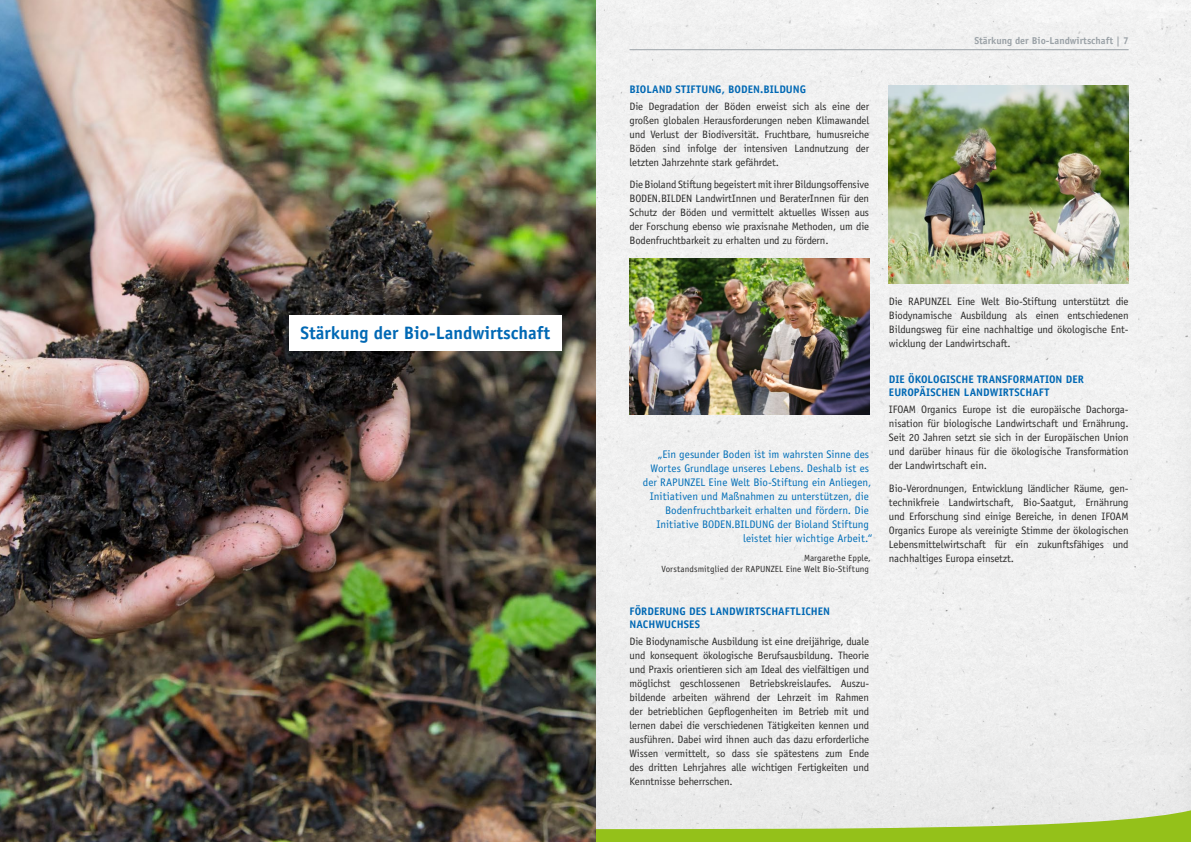
<style>
.page{position:relative;width:1191px;height:842px;background:#fff}
.page>*{position:absolute;margin:0;border:0;box-sizing:border-box;transform-origin:0 0}
.t1{font:700 18px "Officina Sans";color:#0068b4}
.t2{font:11px "Officina Sans";color:#006eb8}
.t3{font:700 11px/13px "Officina Sans";letter-spacing:.005em;color:#0068b4}
.t4{font:10.8px/14px "Officina Sans";letter-spacing:-.01em;color:#2b2a29;text-align:justify}
.t5{font:700 10px "Officina Sans";color:#9ba2a7}
.t6{font:9px/11px "Officina Sans";letter-spacing:.01em;color:#2b2a29;text-align:right}
</style>
<div class="page">
<div style="left:595px;top:0;width:596px;height:842px;background:#f0f0f0"></div>
<svg style="left:595px;top:809px;width:596px;height:33px"></svg>
<hr style="left:629px;top:49px;width:499px;height:1px;background:#9ba2a7">
<img style="left:0;top:0;width:595px;height:842px">
<img style="left:889px;top:85px;width:239px;height:198px">
<img style="left:629px;top:259px;width:240px;height:156px">
<div style="left:289px;top:316px;width:272px;height:35px;background:#fff"></div>
<h1 class="t1" style="left:300px;top:322px;width:251px">Stärkung der Bio-Landwirtschaft</h1>
<p class="t3" style="left:629px;top:82px;width:178px">BIOLAND STIFTUNG, BODEN.BILDUNG</p>
<p class="t4" style="left:629px;top:99px;width:241px">Die Degradation der Böden erweist sich als eine der großen globalen Herausforderungen neben Klimawandel und Verlust der Biodiversität. Fruchtbare, humusreiche Böden sind infolge der intensiven Landnutzung der letzten Jahrzehnte stark gefährdet.</p>
<p class="t4" style="left:629px;top:177px;width:241px">Die Bioland Stiftung begeistert mit ihrer Bildungsoffensive BODEN.BILDEN LandwirtInnen und BeraterInnen für den Schutz der Böden und vermittelt aktuelles Wissen aus der Forschung ebenso wie praxisnahe Methoden, um die Bodenfruchtbarkeit zu erhalten und zu fördern.</p>
<p class="t5" style="left:974px;top:34px;width:156px">Stärkung der Bio-Landwirtschaft | 7</p>
<p class="t2" style="left:658px;top:448px;width:213px">„Ein gesunder Boden ist im wahrsten Sinne des</p>
<p class="t2" style="left:650px;top:462px;width:220px">Wortes Grundlage unseres Lebens. Deshalb ist es</p>
<p class="t2" style="left:643px;top:476px;width:230px">der RAPUNZEL Eine Welt Bio-Stiftung ein Anliegen,</p>
<p class="t2" style="left:650px;top:490px;width:220px">Initiativen und Maßnahmen zu unterstützen, die</p>
<p class="t2" style="left:665px;top:504px;width:205px">Bodenfruchtbarkeit erhalten und fördern. Die</p>
<p class="t2" style="left:656px;top:518px;width:214px">Initiative BODEN.BILDUNG der Bioland Stiftung</p>
<p class="t2" style="left:743px;top:532px;width:131px">leistet hier wichtige Arbeit.“</p>
<p class="t6" style="left:661px;top:553px;width:211px">Margarethe Epple,<br>Vorstandsmitglied der RAPUNZEL Eine Welt Bio-Stiftung</p>
<p class="t3" style="left:629px;top:605px;width:202px">FÖRDERUNG DES LANDWIRTSCHAFTLICHEN<br>NACHWUCHSES</p>
<p class="t4" style="left:629px;top:635px;width:241px">Die Biodynamische Ausbildung ist eine dreijährige, duale und konsequent ökologische Berufsausbildung. Theorie und Praxis orientieren sich am Ideal des vielfältigen und möglichst geschlossenen Betriebskreislaufes. Auszu&shy;bildende arbeiten während der Lehrzeit im Rahmen der betrieblichen Gepflogenheiten im Betrieb mit und lernen dabei die verschiedenen Tätigkeiten kennen und ausführen. Dabei wird ihnen auch das dazu erforderliche Wissen vermittelt, so dass sie spätestens zum Ende des dritten Lehrjahres alle wichtigen Fertigkeiten und Kenntnisse beherrschen.</p>
<p class="t4" style="left:889px;top:294px;width:241px">Die RAPUNZEL Eine Welt Bio-Stiftung unterstützt die Biodynamische Ausbildung als einen entschiedenen Bildungsweg für eine nachhaltige und ökologische Ent&shy;wicklung der Landwirtschaft.</p>
<p class="t3" style="left:889px;top:373px;width:196px">DIE ÖKOLOGISCHE TRANSFORMATION DER<br>EUROPÄISCHEN LANDWIRTSCHAFT</p>
<p class="t4" style="left:889px;top:402px;width:241px">IFOAM Organics Europe ist die europäische Dachorga&shy;nisation für biologische Landwirtschaft und Ernährung.<br>Seit 20 Jahren setzt sie sich in der Europäischen Union und darüber hinaus für die ökologische Transformation der Landwirtschaft ein.</p>
<p class="t4" style="left:889px;top:481px;width:241px">Bio-Verordnungen, Entwicklung ländlicher Räume, gen&shy;technikfreie Landwirtschaft, Bio-Saatgut, Ernährung und Erforschung sind einige Bereiche, in denen IFOAM Organics Europe als vereinigte Stimme der ökologischen Lebensmittelwirtschaft für ein zukunftsfähiges und nachhaltiges Europa einsetzt.</p>
</div>
